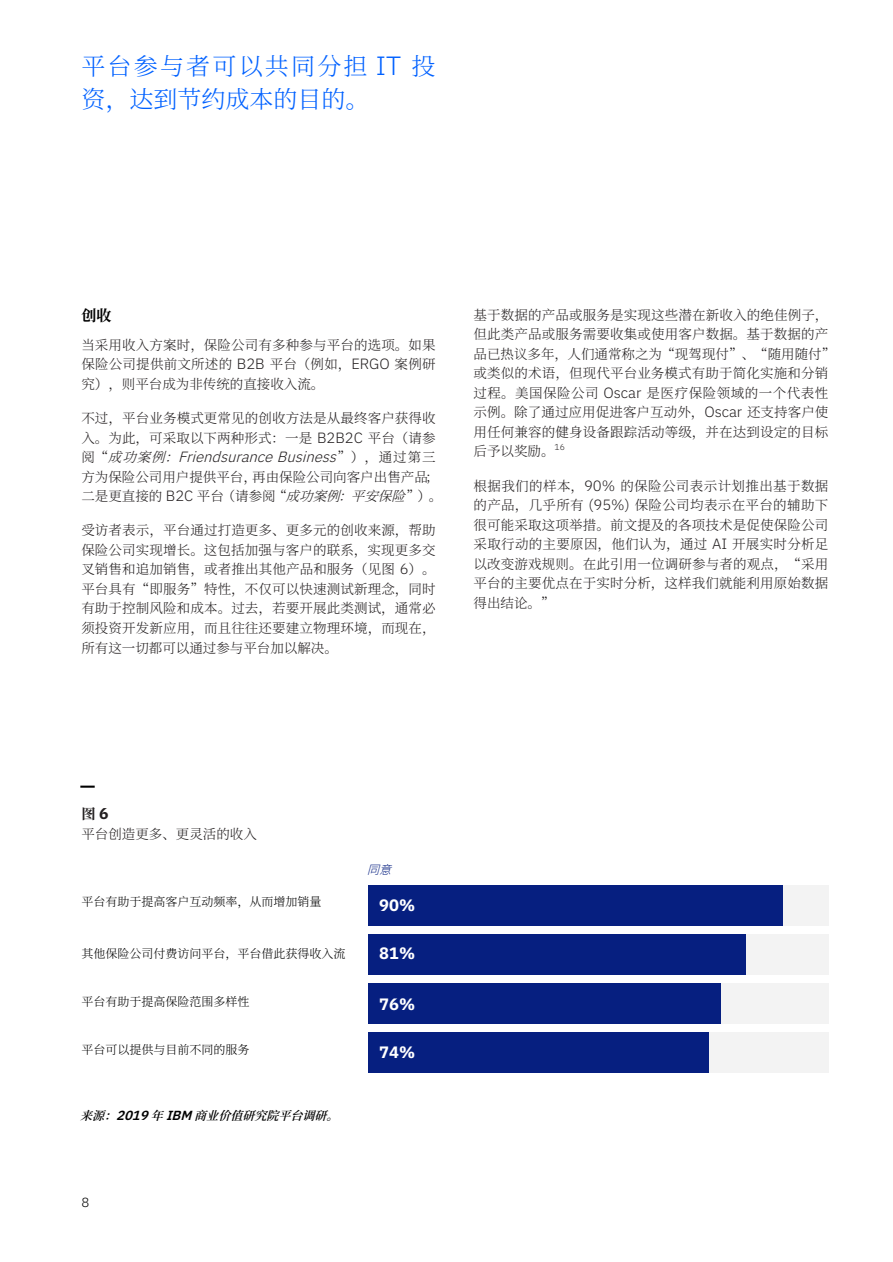
<style>
.page{position:relative;width:893px;height:1262px;background:#fff}
.page>*{position:absolute;margin:0;border:0;box-sizing:border-box;transform-origin:0 0}
.HeadLine-Blue{font:300 24px/33px "Noto Serif CJ Ksc";letter-spacing:.09em;color:#0061ff}
.t1{font:700 16.5px "IBM Plex Sans";color:#fff}
.Heading2{font:700 15px "Noto Serif CJ Ksc";color:#000}
.body{font:italic 300 14.85px "IBM Plex Sans";color:#231f20}
.FigureTitle{font:700 14.25px "Noto Serif CJ Ksc";color:#231f20}
.body-2{font:300 13.5px/19.5px "Noto Serif CJ Ksc";letter-spacing:.01em;color:#231f20;text-align:justify}
.Footnote{font:300 13.2px "IBM Plex Sans";color:#000}
.t2{font:300 12px "Noto Serif CJ Ksc";color:#000}
.FigureSource{font:italic 600 12px "Noto Serif CJ Ksc";color:#000}
.t3{font:italic 300 12px "Noto Sans CJ Ksc";color:#061f80}
.body-3{font:300 8.7px "IBM Plex Sans";color:#231f20}
.s1{font-family:"IBM Plex Sans";font-size:26.4px}
.s2{font-family:"IBM Plex Sans";font-size:14.85px}
.s3{font-family:"Noto Serif CJ Ksc";font-style:normal;font-size:13.5px}
.s4{font-family:"Noto Serif CJ Ksc";font-size:13.5px}
.s5{font-style:italic}
.s6{font-family:"IBM Plex Sans";font-size:15.75px}
.s7{font-family:"IBM Plex Sans";font-size:13.2px}
</style>
<div class="page">
<div style="left:783px;top:885px;width:45px;height:40px;background:#f3f3f3"></div>
<svg style="left:80px;top:785px;width:15px;height:2px"></svg>
<div style="left:745px;top:934px;width:83px;height:40px;background:#f3f3f3"></div>
<div style="left:368px;top:934px;width:377px;height:40px;background:#061f80"></div>
<div style="left:698px;top:983px;width:130px;height:40px;background:#f3f3f3"></div>
<div style="left:368px;top:983px;width:352px;height:40px;background:#061f80"></div>
<div style="left:708px;top:1032px;width:120px;height:40px;background:#f3f3f3"></div>
<div style="left:368px;top:885px;width:415px;height:40px;background:#061f80"></div>
<div style="left:368px;top:1032px;width:340px;height:40px;background:#061f80"></div>
<p class="HeadLine-Blue" style="left:81px;top:51px;width:356px">平台参与者可以共同分担 <span class="s1">IT</span> 投资，达到节约成本的目的。</p>
<p class="Heading2" style="left:81px;top:307px;width:32px">创收</p>
<p class="body-2" style="left:81px;top:335px;width:356px">当采用收入方案时，保险公司有多种参与平台的选项。如果保险公司提供前文所述的 <span class="s2">B2B</span> 平台（例如，<span class="s2">ERGO</span> 案例研究），则平台成为非传统的直接收入流。</p>
<p class="body-2" style="left:81px;top:408px;width:356px">不过，平台业务模式更常见的创收方法是从最终客户获得收入。为此，可采取以下两种形式：一是 <span class="s2">B2B2C</span> 平台（请参</p>
<p class="body" style="left:81px;top:445px;width:356px"><span class="s3">阅 “</span> <span class="s4">成功案例：</span>FriendsuranceBusiness<span class="s3">” ），通过第三</span></p>
<p class="body-2" style="left:81px;top:467px;width:362px">方为保险公司用户提供平台，再由保险公司向客户出售产品；二是更直接的 <span class="s2">B 2 C</span> 平台（请参阅“<span class="s5">成功案例：平安保险</span>”）。</p>
<p class="body-2" style="left:81px;top:521px;width:356px">受访者表示，平台通过打造更多、更多元的创收来源，帮助保险公司实现增长。这包括加强与客户的联系，实现更多交叉销售和追加销售，或者推出其他产品和服务（见图 <span class="s2">6</span>）。平台具有“即服务”特性，不仅可以快速测试新理念，同时有助于控制风险和成本。过去，若要开展此类测试，通常必须投资开发新应用，而且往往还要建立物理环境，而现在，所有这一切都可以通过参与平台加以解决。</p>
<p class="body-2" style="left:473px;top:305px;width:363px;text-align:left">基于数据的产品或服务是实现这些潜在新收入的绝佳例子，但此类产品或服务需要收集或使用客户数据。基于数据的产品已热议多年，人们通常称之为“现驾现付”、“随用随付”或类似的术语，但现代平台业务模式有助于简化实施和分销过程。美国保险公司 <span class="s2">Oscar</span> 是医疗保险领域的一个代表性示例。除了通过应用促进客户互动外，<span class="s2">Oscar</span> 还支持客户使用任何兼容的健身设备跟踪活动等级，并在达到设定的目标后予以奖励。</p>
<p class="body-3" style="left:554px;top:440px;width:12px">16</p>
<p class="body-2" style="left:473px;top:476px;width:356px">根据我们的样本，<span class="s2">90%</span> 的保险公司表示计划推出基于数据的产品，几乎所有 <span class="s2">(95%)</span> 保险公司均表示在平台的辅助下很可能采取这项举措。前文提及的各项技术是促使保险公司采取行动的主要原因，他们认为，通过 <span class="s2">AI</span> 开展实时分析足以改变游戏规则。在此引用一位调研参与者的观点，“采用平台的主要优点在于实时分析，这样我们就能利用原始数据得出结论。”</p>
<p class="FigureTitle" style="left:81px;top:805px;width:29px">图 <span class="s6">6</span></p>
<p class="body-2" style="left:81px;top:825px;width:177px">平台创造更多、更灵活的收入</p>
<p class="t2" style="left:81px;top:895px;width:241px">平台有助于提高客户互动频率，从而增加销量</p>
<p class="t2" style="left:81px;top:947px;width:265px">其他保险公司付费访问平台，平台借此获得收入流</p>
<p class="t2" style="left:81px;top:994px;width:169px">平台有助于提高保险范围多样性</p>
<p class="t2" style="left:81px;top:1042px;width:169px">平台可以提供与目前不同的服务</p>
<p class="FigureSource" style="left:80px;top:1108px;width:269px">来源：<span class="s7">2 0 1 9</span>年<span class="s7">I B M</span> 商业价值研究院平台调研。</p>
<p class="t3" style="left:367px;top:863px;width:35px">同意</p>
<p class="t1" style="left:379px;top:892px;width:37px">90%</p>
<p class="t1" style="left:379px;top:939px;width:37px">81%</p>
<p class="t1" style="left:379px;top:990px;width:37px">76%</p>
<p class="t1" style="left:379px;top:1039px;width:37px">74%</p>
<p class="Footnote" style="left:81px;top:1192px;width:9px">8</p>
</div>
